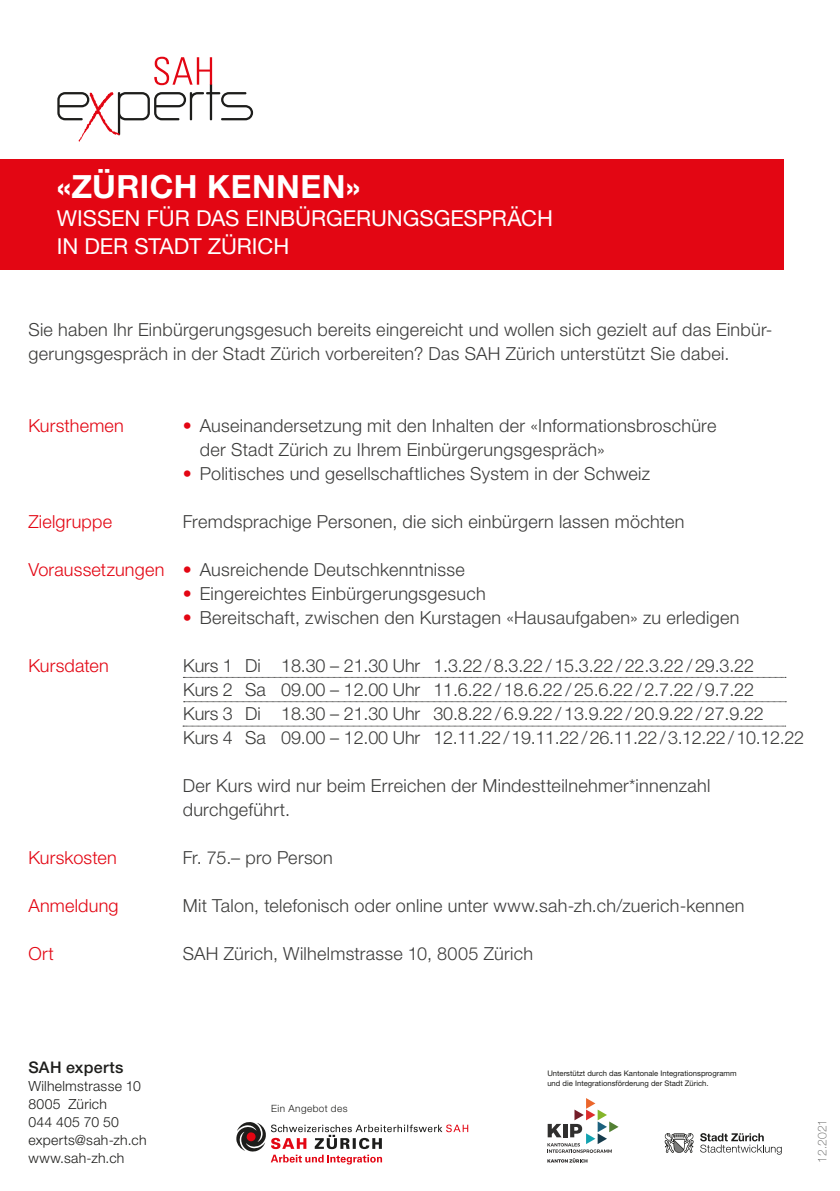
<style>
.page{position:relative;width:840px;height:1191px;background:#fff}
.page>*{position:absolute;margin:0;border:0;box-sizing:border-box;transform-origin:0 0}
.Factsheet_Claim_bold{font:700 32px "Helvetica Neue LT Pro";letter-spacing:.015em;color:#fff}
.Factsheet_Claim_bold-2{font:22px "Helvetica Neue LT Pro";letter-spacing:-.005em;color:#fff}
.Lauftext__light_8_11{font:300 18px/24px "Helvetica Neue LT Pro";letter-spacing:.015em;color:#3c3c3b}
.Lauftext__light_9_11{font:300 18px "Helvetica Neue LT Pro";letter-spacing:.015em;color:#3c3c3b}
.Lauftext__light_9_11-2{font:300 18px "Helvetica Neue LT Pro";letter-spacing:-.01em;color:#3c3c3b}
.Lauftext__light_9_12{font:300 18px "Helvetica Neue LT Pro";letter-spacing:.01em;color:#e30613}
.Lauftext__light_9_11-3{font:300 18px "Helvetica Neue LT Pro";letter-spacing:-.02em;color:#3c3c3b}
.Adresstitel_7_10__me{font:500 16px "Helvetica Neue LT Pro";letter-spacing:.02em;color:#1d1d1b}
.Adressetext_7_10__li{font:300 14px "Helvetica Neue LT Pro";letter-spacing:.02em;color:#1d1d1b}
.Datum__6_13{font:100 12px "Helvetica Neue LT Pro";letter-spacing:.005em;color:#575756}
.t1{font:300 10px "Helvetica Neue LT Pro";letter-spacing:.045em;color:#1d1d1b}
.t2{font:7.6px/10.6px "Helvetica Neue LT Std";color:#1d1d1b}
.s1{color:#e30613}
</style>
<div class="page">
<svg style="left:236px;top:1122px;width:232px;height:42px"></svg>
<div style="left:0;top:159px;width:782px;height:110px;background:#e30613"></div>
<svg style="left:57px;top:57px;width:196px;height:85px"></svg>
<svg style="left:183px;top:677px;width:602px;height:1px"></svg>
<svg style="left:183px;top:701px;width:602px;height:1px"></svg>
<svg style="left:183px;top:725px;width:602px;height:1px"></svg>
<svg style="left:700px;top:1133px;width:81px;height:21px"></svg>
<svg style="left:664px;top:1133px;width:29px;height:19px"></svg>
<svg style="left:547px;top:1098px;width:71px;height:64px"></svg>
<p class="Factsheet_Claim_bold" style="left:57px;top:167px;width:305px">«ZÜRICH KENNEN»</p>
<p class="Factsheet_Claim_bold-2" style="left:57px;top:204px;width:497px">WISSEN FÜR DAS EINBÜRGERUNGSGESPRÄCH</p>
<p class="Factsheet_Claim_bold-2" style="left:57px;top:232px;width:234px">IN DER STADT ZÜRICH</p>
<p class="Lauftext__light_8_11" style="left:28px;top:317px;width:745px">Sie haben Ihr Einbürgerungsgesuch bereits eingereicht und wollen sich gezielt auf das Einbür&shy;gerungsgespräch in der Stadt Zürich vorbereiten? Das SAH Zürich unterstützt Sie dabei.</p>
<p class="Lauftext__light_9_12" style="left:28px;top:415px;width:97px">Kursthemen</p>
<p class="Lauftext__light_9_12" style="left:28px;top:511px;width:85px">Zielgruppe</p>
<p class="Lauftext__light_9_12" style="left:28px;top:559px;width:137px">Voraussetzungen</p>
<p class="Lauftext__light_8_11" style="left:200px;top:413px;width:518px;text-indent:-17px"><span class="s1">•</span> Auseinandersetzung mit den Inhalten der «Informationsbroschüre der Stadt Zürich zu Ihrem Einbürgerungsgespräch»</p>
<p class="Lauftext__light_8_11" style="left:183px;top:461px;width:468px"><span class="s1">•</span> Politisches und gesellschaftliches System in der Schweiz</p>
<p class="Lauftext__light_9_11" style="left:183px;top:511px;width:503px">Fremdsprachige Personen, die sich einbürgern lassen möchten</p>
<p class="Lauftext__light_8_11" style="left:183px;top:557px;width:283px"><span class="s1">•</span> Ausreichende Deutschkenntnisse</p>
<p class="Lauftext__light_8_11" style="left:183px;top:581px;width:304px"><span class="s1">•</span> Eingereichtes Einbürgerungsgesuch</p>
<p class="Lauftext__light_8_11" style="left:183px;top:605px;width:558px"><span class="s1">•</span> Bereitschaft, zwischen den Kurstagen «Hausaufgaben» zu erledigen</p>
<p class="Lauftext__light_9_12" style="left:28px;top:655px;width:82px">Kursdaten</p>
<p class="Lauftext__light_9_11-2" style="left:183px;top:655px;width:572px">Kurs 1 Di 18.30 – 21.30 Uhr 1.3.22 / 8.3.22 / 15.3.22 / 22.3.22 / 29.3.22</p>
<p class="Lauftext__light_9_11-2" style="left:183px;top:679px;width:572px">Kurs 2 Sa 09.00 – 12.00 Uhr 11.6.22 / 18.6.22 / 25.6.22 / 2.7.22 / 9.7.22</p>
<p class="Lauftext__light_9_11-2" style="left:183px;top:703px;width:582px">Kurs 3 Di 18.30 – 21.30 Uhr 30.8.22 / 6.9.22 / 13.9.22 / 20.9.22 / 27.9.22</p>
<p class="Lauftext__light_9_11-3" style="left:183px;top:727px;width:622px">Kurs 4 Sa 09.00 – 12.00 Uhr 12.11.22/19.11.22/26.11.22/3.12.22/10.12.22</p>
<p class="Lauftext__light_9_11" style="left:183px;top:775px;width:529px">Der Kurs wird nur beim Erreichen der Mindestteilnehmer*innenzahl</p>
<p class="Lauftext__light_9_11" style="left:183px;top:799px;width:109px">durchgeführt.</p>
<p class="Lauftext__light_9_12" style="left:28px;top:847px;width:90px">Kurskosten</p>
<p class="Lauftext__light_9_12" style="left:28px;top:895px;width:92px">Anmeldung</p>
<p class="Lauftext__light_9_12" style="left:28px;top:943px;width:27px">Ort</p>
<p class="Lauftext__light_9_11" style="left:183px;top:847px;width:152px">Fr. 75.– pro Person</p>
<p class="Lauftext__light_9_11" style="left:183px;top:895px;width:563px">Mit Talon, telefonisch oder online unter www.sah-zh.ch/zuerich-kennen</p>
<p class="Lauftext__light_9_11" style="left:183px;top:943px;width:351px">SAH Zürich, Wilhelmstrasse 10, 8005 Zürich</p>
<p class="Adresstitel_7_10__me" style="left:28px;top:1057px;width:97px">SAH experts</p>
<p class="Adressetext_7_10__li" style="left:28px;top:1077px;width:114px">Wilhelmstrasse 10</p>
<p class="Adressetext_7_10__li" style="left:28px;top:1095px;width:80px">8005 Zürich</p>
<p class="Adressetext_7_10__li" style="left:28px;top:1113px;width:92px">044 405 70 50</p>
<p class="Adressetext_7_10__li" style="left:28px;top:1131px;width:120px">experts@sah-zh.ch</p>
<p class="Adressetext_7_10__li" style="left:28px;top:1149px;width:97px">www.sah-zh.ch</p>
<p class="t1" style="left:271px;top:1102px;width:78px">Ein Angebot des</p>
<p class="t2" style="left:547px;top:1067px;width:190px">Unterstützt durch das Kantonale Integrationsprogramm und die Integrationsförderung der Stadt Zürich.</p>
<p class="Datum__6_13" style="left:814px;top:1162px;width:45px;rotate:-90deg">12.2021</p>
</div>
